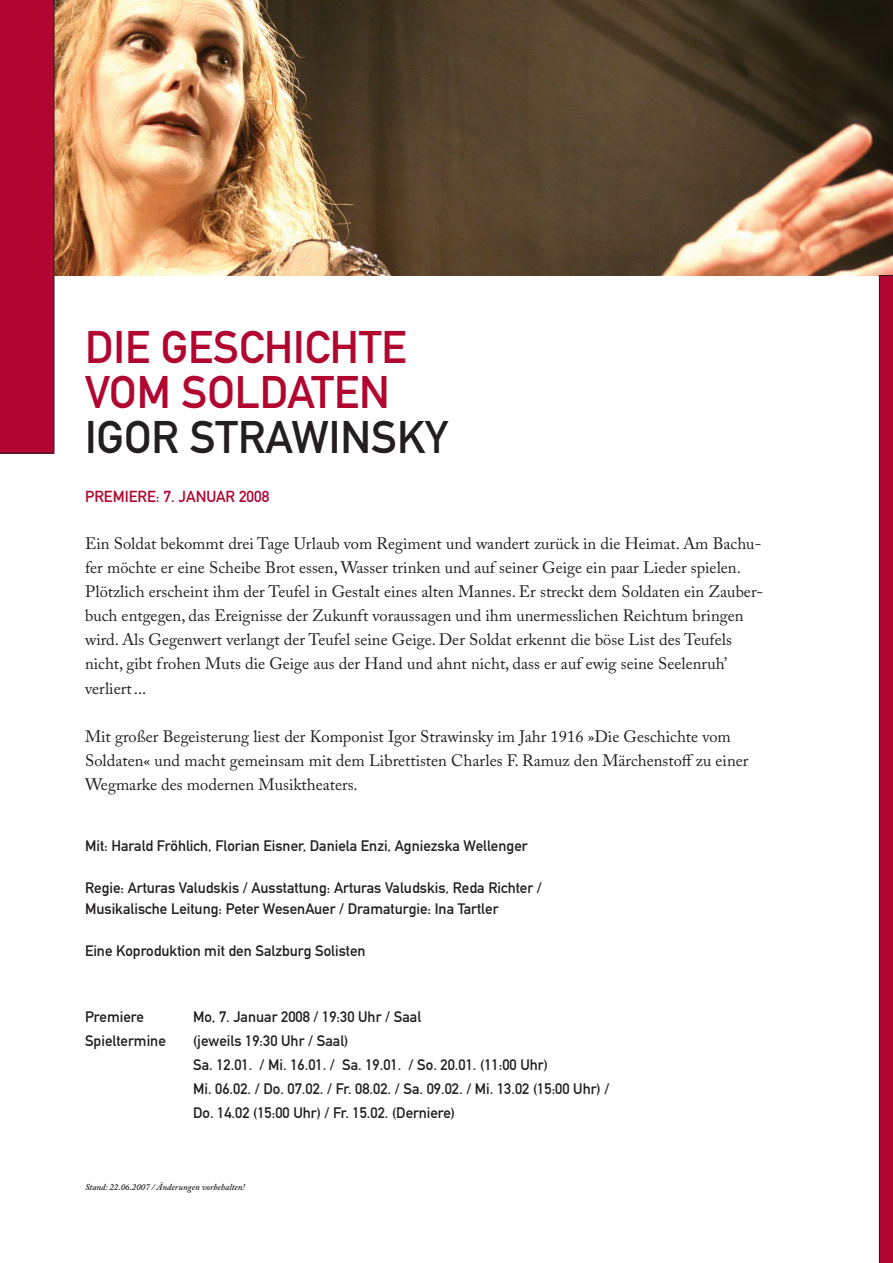
<style>
.page{position:relative;width:893px;height:1263px;background:#fff}
.page>*{position:absolute;margin:0;border:0;box-sizing:border-box;transform-origin:0 0}
.t1{font:45px/45px "DIN Mittelschrift";color:#b00630}
.t2{font:45px "DIN Mittelschrift";color:#231f20}
.t3{font:16.5px/24px "Adobe Caslon Pro";color:#231f20}
.t4{font:15.75px "DIN Mittelschrift";color:#b00630}
.t5{font:15px/24px "DIN Mittelschrift";color:#231f20}
.t6{font:italic 600 9px "Adobe Caslon Pro";color:#231f20}
</style>
<div class="page">
<img style="left:54px;top:0;width:839px;height:275px">
<div style="left:0;top:0;width:54px;height:453px;background:#b00631"></div>
<svg style="left:879px;top:276px;width:14px;height:987px;background:#a6072f"></svg>
<h1 class="t1" style="left:85px;top:324px;width:323px">DIE GESCHICHTE<br>VOM SOLDATEN</h1>
<h1 class="t2" style="left:85px;top:411px;width:364px">IGOR STRAWINSKY</h1>
<p class="t4" style="left:85px;top:487px;width:186px">PREMIERE: 7. JANUAR 2008</p>
<p class="t3" style="left:85px;top:532px;width:680px">Ein Soldat bekommt drei Tage Urlaub vom Regiment und wandert zurück in die Heimat. Am Bachu&shy;fer möchte er eine Scheibe Brot essen, Wasser trinken und auf seiner Geige ein paar Lieder spielen.<br>Plötzlich erscheint ihm der Teufel in Gestalt eines alten Mannes. Er streckt dem Soldaten ein Zauber&shy;buch entgegen, das Ereignisse der Zukunft voraussagen und ihm unermesslichen Reichtum bringen wird. Als Gegenwert verlangt der Teufel seine Geige. Der Soldat erkennt die böse List des Teufels nicht, gibt frohen Muts die Geige aus der Hand und ahnt nicht, dass er auf ewig seine Seelenruh’ verliert ...</p>
<p class="t3" style="left:85px;top:724px;width:665px">Mit großer Begeisterung liest der Komponist Igor Strawinsky im Jahr 1916 »Die Geschichte vom<br>Soldaten« und macht gemeinsam mit dem Librettisten Charles F. Ramuz den Märchenstoff zu einer<br>Wegmarke des modernen Musiktheaters.</p>
<p class="t5" style="left:85px;top:834px;width:444px">Mit: Harald Fröhlich, Florian Eisner, Daniela Enzi, Agniezska Wellenger</p>
<p class="t5" style="left:85px;top:877px;width:458px;line-height:21px">Regie: Arturas Valudskis / Ausstattung: Arturas Valudskis, Reda Richter /<br>Musikalische Leitung: Peter WesenAuer / Dramaturgie: Ina Tartler</p>
<p class="t5" style="left:85px;top:939px;width:282px">Eine Koproduktion mit den Salzburg Solisten</p>
<p class="t5" style="left:85px;top:1005px;width:60px">Premiere</p>
<p class="t5" style="left:193px;top:1005px;width:230px">Mo, 7. Januar 2008 / 19:30 Uhr / Saal</p>
<p class="t5" style="left:85px;top:1029px;width:82px">Spieltermine</p>
<p class="t5" style="left:193px;top:1029px;width:418px">(jeweils 19:30 Uhr / Saal)<br>Sa. 12.01. / Mi. 16.01. / Sa. 19.01. / So. 20.01. (11:00 Uhr)<br>Mi. 06.02. / Do. 07.02. / Fr. 08.02. / Sa. 09.02. / Mi. 13.02 (15:00 Uhr) / Do. 14.02 (15:00 Uhr) / Fr. 15.02. (Derniere)</p>
<p class="t6" style="left:85px;top:1182px;width:161px">Stand: 22.06.2007 / Änderungen vorbehalten!</p>
</div>
